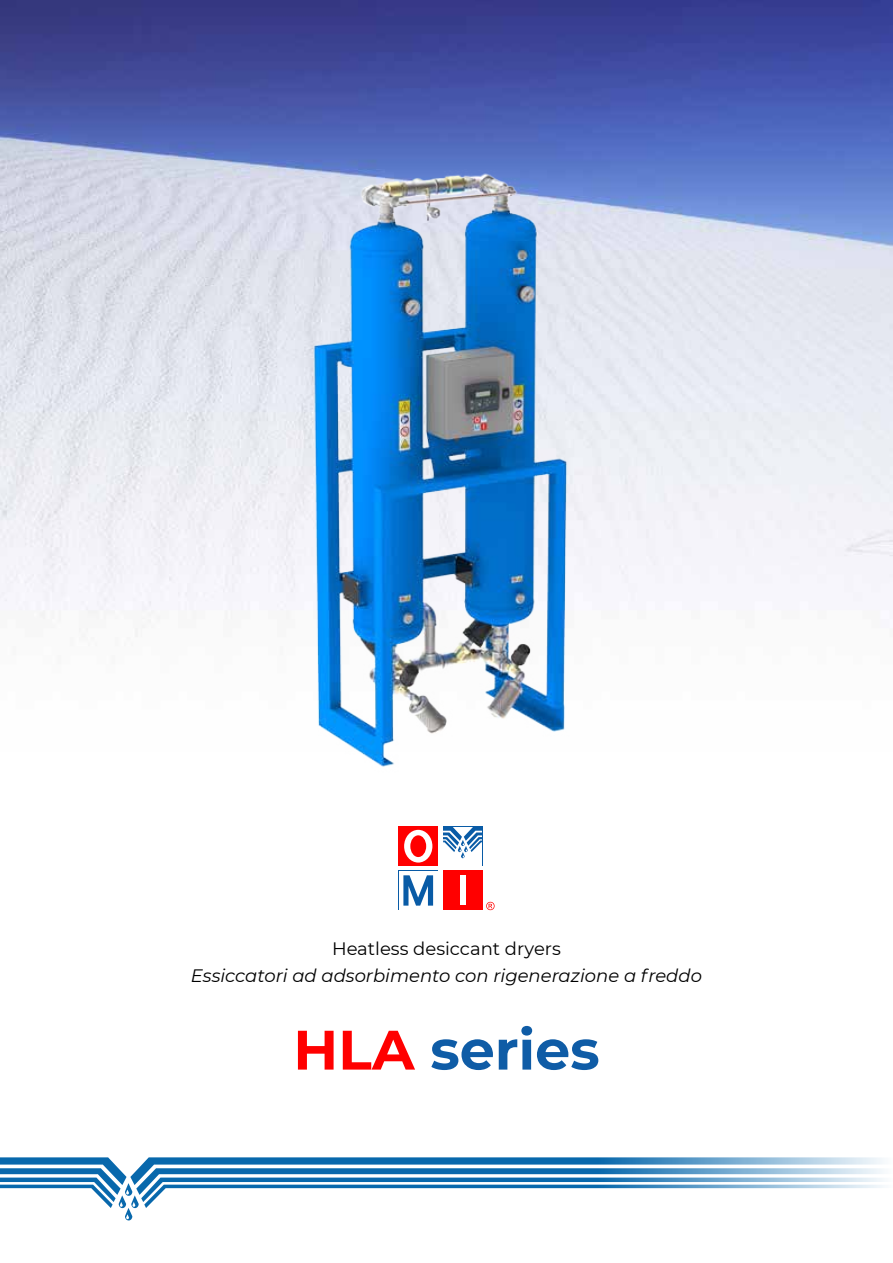
<style>
.page{position:relative;width:893px;height:1263px;background:#fff}
.page>*{position:absolute;margin:0;border:0;box-sizing:border-box;transform-origin:0 0}
.t1{font:700 55.5px "Montserrat";color:#0f5ca6}
.t2{font:italic 18px "Montserrat";color:#000}
.t3{font:18px "Montserrat";color:#000}
.s1{color:#f00}
</style>
<div class="page">
<img style="left:0;top:0;width:893px;height:637px">
<div style="left:398px;top:826px;width:40px;height:40px;background:#f00"></div>
<div style="left:404px;top:830px;width:28px;height:32px;background:#fff;border-radius:50%"></div>
<div style="left:410px;top:835px;width:16px;height:22px;background:#f00;border-radius:50%"></div>
<div style="left:443px;top:871px;width:40px;height:39px;background:#f00"></div>
<div style="left:460px;top:875px;width:5px;height:30px;background:#fff"></div>
<svg style="left:398px;top:871px;width:1px;height:39px"></svg>
<svg style="left:403px;top:875px;width:30px;height:31px"></svg>
<svg style="left:443px;top:826px;width:40px;height:32px"></svg>
<svg style="left:486px;top:901px;width:9px;height:9px"></svg>
<svg style="left:0;top:1157px;width:883px;height:63px"></svg>
<img style="left:138px;top:161px;width:617px;height:606px">
<p class="t3" style="left:332px;top:936px;width:230px">Heatless desiccant dryers</p>
<p class="t2" style="left:191px;top:963px;width:512px">Essiccatori ad adsorbimento con rigenerazione a freddo</p>
<h1 class="t1" style="left:293px;top:1010px;width:308px"><span class="s1">HLA</span> series</h1>
</div>
